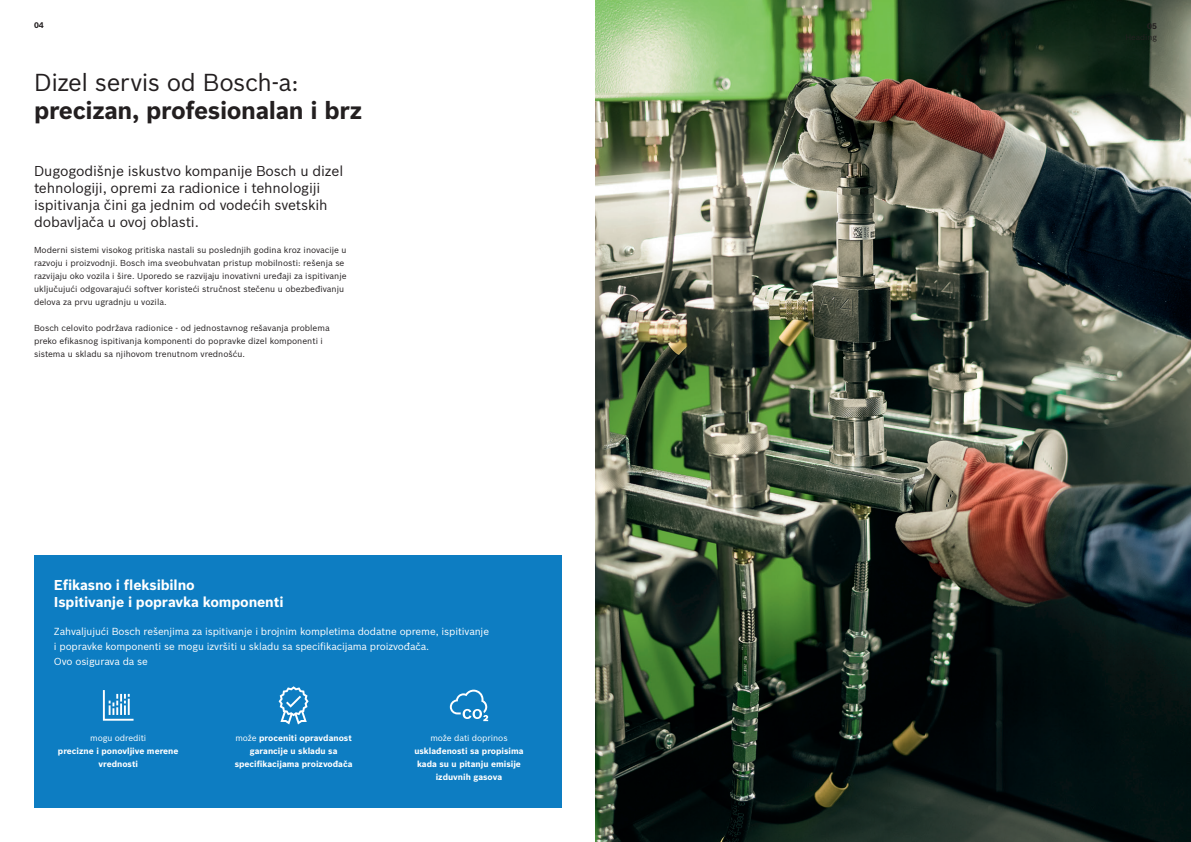
<style>
.page{position:relative;width:1191px;height:842px;background:#fff}
.page>*{position:absolute;margin:0;border:0;box-sizing:border-box;transform-origin:0 0}
.t1{font:700 24px "Bosch Sans";letter-spacing:-.015em;color:#231f20}
.t2{font:24px "Bosch Sans";letter-spacing:-.02em;color:#231f20}
.t3{font:14px/17.2px "Bosch Sans";letter-spacing:-.01em;color:#231f20}
.t4{font:700 14px/17.2px "Bosch Sans";letter-spacing:-.01em;color:#fff}
.t5{font:10px/15px "Bosch Sans";letter-spacing:-.01em;color:#fff}
.t6{font:8.5px/13px "Bosch Sans";color:#231f20}
.t7{font:700 8.5px/13px "Bosch Sans";color:#fff;text-align:center}
.t8{font:8.5px "Bosch Sans";letter-spacing:-.01em;color:#fff}
.t9{font:700 8px "Bosch Sans";color:#231f20}
.s1{font-weight:400}
</style>
<div class="page">
<img style="left:595px;top:0;width:596px;height:842px">
<div style="left:34px;top:556px;width:527px;height:252px;background:#0d7dc2"></div>
<svg style="left:103px;top:690px;width:30px;height:31px"></svg>
<svg style="left:279px;top:686px;width:30px;height:38px"></svg>
<svg style="left:450px;top:690px;width:38px;height:31px"></svg>
<p class="t9" style="left:34px;top:21px;width:11px">04</p>
<h1 class="t2" style="left:34px;top:67px;width:266px">Dizel servis od Bosch-a:</h1>
<h1 class="t1" style="left:34px;top:95px;width:330px">precizan, profesionalan i brz</h1>
<h2 class="t3" style="left:34px;top:162px;width:311px">Dugogodišnje iskustvo kompanije Bosch u dizel tehnologiji, opremi za radionice i tehnologiji ispitivanja čini ga jednim od vodećih svetskih dobavljača u ovoj oblasti.</h2>
<p class="t6" style="left:34px;top:243px;width:314px">Moderni sistemi visokog pritiska nastali su poslednjih godina kroz inovacije u razvoju i proizvodnji. Bosch ima sveobuhvatan pristup mobilnosti: rešenja se razvijaju oko vozila i šire. Uporedo se razvijaju inovativni uređaji za ispitivanje uključujući odgovarajući softver koristeći stručnost stečenu u obezbeđivanju delova za prvu ugradnju u vozila.</p>
<p class="t6" style="left:34px;top:321px;width:297px">Bosch celovito podržava radionice - od jednostavnog rešavanja problema preko efikasnog ispitivanja komponenti do popravke dizel komponenti i sistema u skladu sa njihovom trenutnom vrednošću.</p>
<h2 class="t4" style="left:54px;top:576px;width:231px">Efikasno i fleksibilno<br>Ispitivanje i popravka komponenti</h2>
<p class="t5" style="left:54px;top:623px;width:436px">Zahvaljujući Bosch rešenjima za ispitivanje i brojnim kompletima dodatne opreme, ispitivanje i popravke komponenti se mogu izvršiti u skladu sa specifikacijama proizvođača.<br>Ovo osigurava da se</p>
<p class="t8" style="left:90px;top:733px;width:58px">mogu odrediti</p>
<p class="t7" style="left:58px;top:745px;width:122px">precizne i ponovljive merene vrednosti</p>
<p class="t7" style="left:235px;top:732px;width:119px"><span class="s1">može</span> proceniti opravdanost garancije u skladu sa specifikacijama proizvođača</p>
<p class="t8" style="left:430px;top:732px;width:79px">može dati doprinos</p>
<p class="t7" style="left:414px;top:744px;width:111px">usklađenosti sa propisima kada su u pitanju emisije izduvnih gasova</p>
<p class="t9" style="left:1147px;top:21px;width:11px">05</p>
</div>
